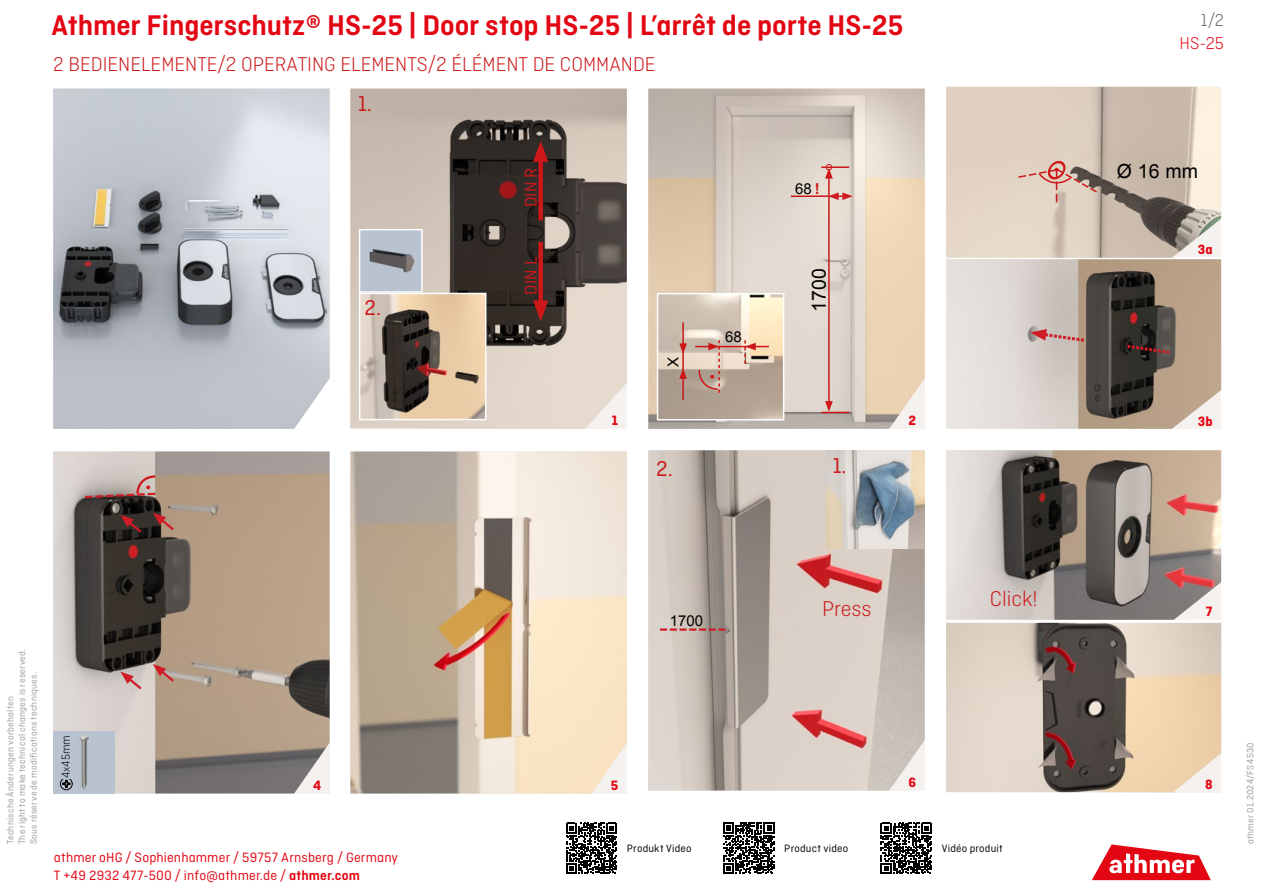
<style>
.page{position:relative;width:1263px;height:893px;background:#fff}
.page>*{position:absolute;margin:0;border:0;box-sizing:border-box;transform-origin:0 0}
.t1{font:600 30px "Ciutadella";color:#e30613}
.t2{font:700 24px "Ciutadella";color:#d51317}
.t3{font:300 22.5px "Ciutadella";color:#cd1719}
.t4{font:22.5px "Ciutadella";color:#cd1719}
.t5{font:300 21px "Ciutadella";color:#cd1719}
.t6{font:19.5px "Arial";color:#000}
.t7{font:18px "Ciutadella";color:#cd1719}
.t8{font:300 18px "Ciutadella";color:#e30613}
.t9{font:300 18px "Ciutadella";color:#5f6267}
.t10{font:15px "Arial";letter-spacing:-.005em;color:#000}
.t11{font:14.25px/18px "Ciutadella";letter-spacing:.01em;color:#e30613}
.t12{font:700 14.25px "Ciutadella";color:#e30613}
.t13{font:300 12px "Ciutadella";color:#000}
.t14{font:11.25px "Ciutadella";letter-spacing:.02em;color:#000}
.t15{font:9.75px/11.7px "Ciutadella";letter-spacing:.025em;color:#9d9d9c}
.s1{font-weight:700;color:#cd1719}
.s2{font-weight:600}
</style>
<div class="page">
<svg style="left:1092px;top:844px;width:119px;height:36px"></svg>
<img style="left:350px;top:451px;width:277px;height:342px">
<img style="left:53px;top:451px;width:277px;height:342px">
<img style="left:53px;top:732px;width:62px;height:61px">
<svg style="left:60px;top:779px;width:13px;height:11px"></svg>
<svg style="left:120px;top:515px;width:24px;height:20px"></svg>
<svg style="left:120px;top:671px;width:24px;height:21px"></svg>
<svg style="left:153px;top:512px;width:23px;height:21px"></svg>
<svg style="left:153px;top:664px;width:23px;height:20px"></svg>
<svg style="left:83px;top:474px;width:74px;height:25px;background:#b59c98"></svg>
<img style="left:946px;top:623px;width:275px;height:169px">
<svg style="left:946px;top:450px;width:275px;height:170px;background:#9c9189"></svg>
<img style="left:648px;top:89px;width:277px;height:340px">
<hr style="left:828px;top:176px;width:2px;height:227px;background:#cd1719">
<hr style="left:821px;top:166px;width:28px;height:2px;background:#cd1719">
<hr style="left:791px;top:195px;width:39px;height:2px;background:#cd1719">
<svg style="left:821px;top:401px;width:28px;height:12px"></svg>
<svg style="left:828px;top:192px;width:25px;height:8px"></svg>
<svg style="left:825px;top:164px;width:8px;height:15px"></svg>
<img style="left:946px;top:259px;width:275px;height:170px">
<svg style="left:1030px;top:329px;width:57px;height:15px"></svg>
<svg style="left:1124px;top:343px;width:49px;height:13px"></svg>
<img style="left:53px;top:89px;width:277px;height:340px">
<img style="left:350px;top:89px;width:277px;height:340px">
<div style="left:538px;top:154px;width:5px;height:66px;background:#cd1719"></div>
<svg style="left:533px;top:141px;width:15px;height:21px"></svg>
<div style="left:538px;top:242px;width:5px;height:67px;background:#cd1719"></div>
<svg style="left:533px;top:300px;width:15px;height:21px"></svg>
<img style="left:361px;top:295px;width:123px;height:123px">
<div style="left:359px;top:293px;width:127px;height:127px;border:1px solid #fff"></div>
<img style="left:361px;top:231px;width:60px;height:60px">
<div style="left:359px;top:229px;width:64px;height:64px;border:1px solid #fff"></div>
<svg style="left:946px;top:87px;width:275px;height:171px;background:#d2c4b5"></svg>
<img style="left:648px;top:450px;width:277px;height:340px">
<svg style="left:660px;top:628px;width:65px;height:3px"></svg>
<img style="left:827px;top:450px;width:98px;height:98px">
<img style="left:659px;top:295px;width:123px;height:123px">
<div style="left:657px;top:293px;width:127px;height:127px;border:1px solid #fff"></div>
<hr style="left:682px;top:377px;width:2px;height:23px;background:#cd1719">
<svg style="left:679px;top:368px;width:8px;height:11px"></svg>
<hr style="left:682px;top:322px;width:2px;height:24px;background:#cd1719">
<svg style="left:679px;top:343px;width:8px;height:11px"></svg>
<hr style="left:682px;top:343px;width:2px;height:31px;background:#cd1719">
<hr style="left:709px;top:346px;width:47px;height:1px;background:#cd1719">
<svg style="left:744px;top:340px;width:25px;height:24px"></svg>
<svg style="left:881px;top:823px;width:51px;height:51px"></svg>
<svg style="left:723px;top:823px;width:51px;height:51px"></svg>
<svg style="left:566px;top:823px;width:51px;height:51px"></svg>
<svg style="left:1017px;top:157px;width:81px;height:45px;background:#d2b7aa"></svg>
<svg style="left:695px;top:340px;width:25px;height:53px"></svg>
<h1 class="t1" style="left:52px;top:8px;width:853px">Athmer Fingerschutz® HS-25 | Door stop HS-25 | L’arrêt de porte HS-25</h1>
<h3 class="t5" style="left:53px;top:53px;width:604px">2 BEDIENELEMENTE/2 OPERATING ELEMENTS/2 ÉLÉMENT DE COMMANDE</h3>
<h3 class="t4" style="left:358px;top:91px;width:15px">1.</h3>
<h3 class="t4" style="left:365px;top:295px;width:18px">2.</h3>
<h3 class="t7" style="left:521px;top:207px;width:41px;rotate:-90deg">DIN R</h3>
<h3 class="t7" style="left:521px;top:295px;width:39px;rotate:-90deg">DIN L</h3>
<h3 class="t10" style="left:663px;top:367px;width:12px;rotate:-90deg">X</h3>
<h3 class="t10" style="left:725px;top:327px;width:18px">68</h3>
<h3 class="t10" style="left:795px;top:179px;width:26px">68<span class="s1">!</span></h3>
<h3 class="t6" style="left:806px;top:312px;width:45px;rotate:-90deg">1700</h3>
<h3 class="t9" style="left:1201px;top:11px;width:25px">1/2</h3>
<h3 class="t8" style="left:1179px;top:33px;width:46px">HS-25</h3>
<h3 class="t6" style="left:1117px;top:159px;width:83px">Ø 16 mm</h3>
<h3 class="t12" style="left:1198px;top:241px;width:16px">3a</h3>
<h3 class="t12" style="left:612px;top:413px;width:8px">1</h3>
<h3 class="t12" style="left:1198px;top:413px;width:16px">3b</h3>
<h3 class="t12" style="left:908px;top:413px;width:9px">2</h3>
<h2 class="t2" style="left:145px;top:467px;width:7px">.</h2>
<h3 class="t4" style="left:656px;top:456px;width:18px">2.</h3>
<h3 class="t4" style="left:833px;top:453px;width:15px">1.</h3>
<p class="t15" style="left:4px;top:844px;width:198px;rotate:-90deg">Technische Änderungen vorbehalten<br>The right to make technical changes is reserved.<br>Sous réserve de modifications techniques.</p>
<h3 class="t10" style="left:670px;top:611px;width:35px">1700</h3>
<h3 class="t3" style="left:822px;top:597px;width:51px">Press</h3>
<h3 class="t3" style="left:990px;top:587px;width:49px">Click!</h3>
<p class="t13" style="left:60px;top:778px;width:44px;rotate:-90deg">4x45mm</p>
<h3 class="t12" style="left:313px;top:777px;width:10px">4</h3>
<h3 class="t12" style="left:611px;top:777px;width:9px">5</h3>
<h3 class="t12" style="left:908px;top:774px;width:9px">6</h3>
<h3 class="t11" style="left:54px;top:848px;width:346px">athmer oHG / Sophienhammer / 59757 Arnsberg / Germany<br>T +49 2932 477-500 / info@athmer.de / <span class="s2">athmer.com</span></h3>
<p class="t14" style="left:627px;top:842px;width:66px">Produkt Video</p>
<p class="t14" style="left:784px;top:842px;width:66px">Product video</p>
<p class="t14" style="left:942px;top:842px;width:63px">Vidéo produit</p>
<h3 class="t12" style="left:1206px;top:603px;width:8px">7</h3>
<h3 class="t12" style="left:1205px;top:776px;width:9px">8</h3>
<p class="t15" style="left:1244px;top:844px;width:104px;rotate:-90deg">athmer 01.2024/FS4530</p>
</div>
